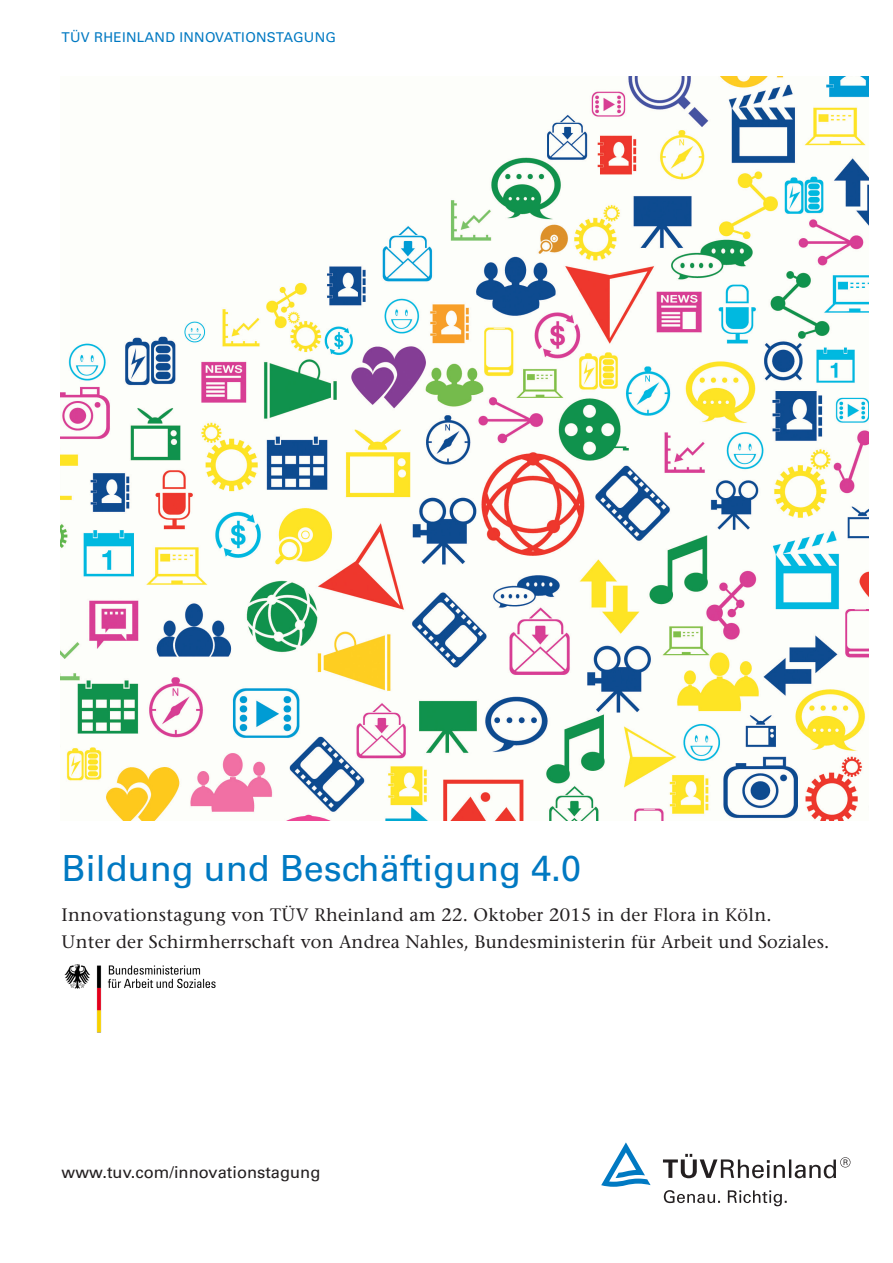
<style>
.page{position:relative;width:893px;height:1263px;background:#fff}
.page>*{position:absolute;margin:0;border:0;box-sizing:border-box;transform-origin:0 0}
._02_Titelüberschrift{font:36px "Univers LT Std";color:#0079c2}
._03_Untertitel_Stone{font:500 18px "Stone Serif Std";letter-spacing:.01em;color:#231f20}
._04_www_tuv_com_Univ{font:16.5px "Univers LT Std";color:#231f20}
._01_Navigation_Unive{font:13.5px "Univers LT Std";letter-spacing:.02em;color:#0079c2}
</style>
<div class="page">
<img style="left:61px;top:77px;width:807px;height:744px">
<svg style="left:663px;top:1154px;width:187px;height:52px"></svg>
<svg style="left:601px;top:1142px;width:50px;height:45px"></svg>
<img style="left:64px;top:964px;width:152px;height:69px">
<p class="_01_Navigation_Unive" style="left:62px;top:29px;width:276px">TÜV RHEINLAND INNOVATIONSTAGUNG</p>
<p class="_02_Titelüberschrift" style="left:62px;top:846px;width:521px">Bildung und Beschäftigung 4.0</p>
<p class="_03_Untertitel_Stone" style="left:62px;top:904px;width:711px">Innovationstagung von TÜV Rheinland am 22. Oktober 2015 in der Flora in Köln.</p>
<p class="_03_Untertitel_Stone" style="left:62px;top:931px;width:769px">Unter der Schirmherrschaft von Andrea Nahles, Bundesministerin für Arbeit und Soziales.</p>
<p class="_04_www_tuv_com_Univ" style="left:62px;top:1163px;width:260px">www.tuv.com/innovationstagung</p>
</div>
